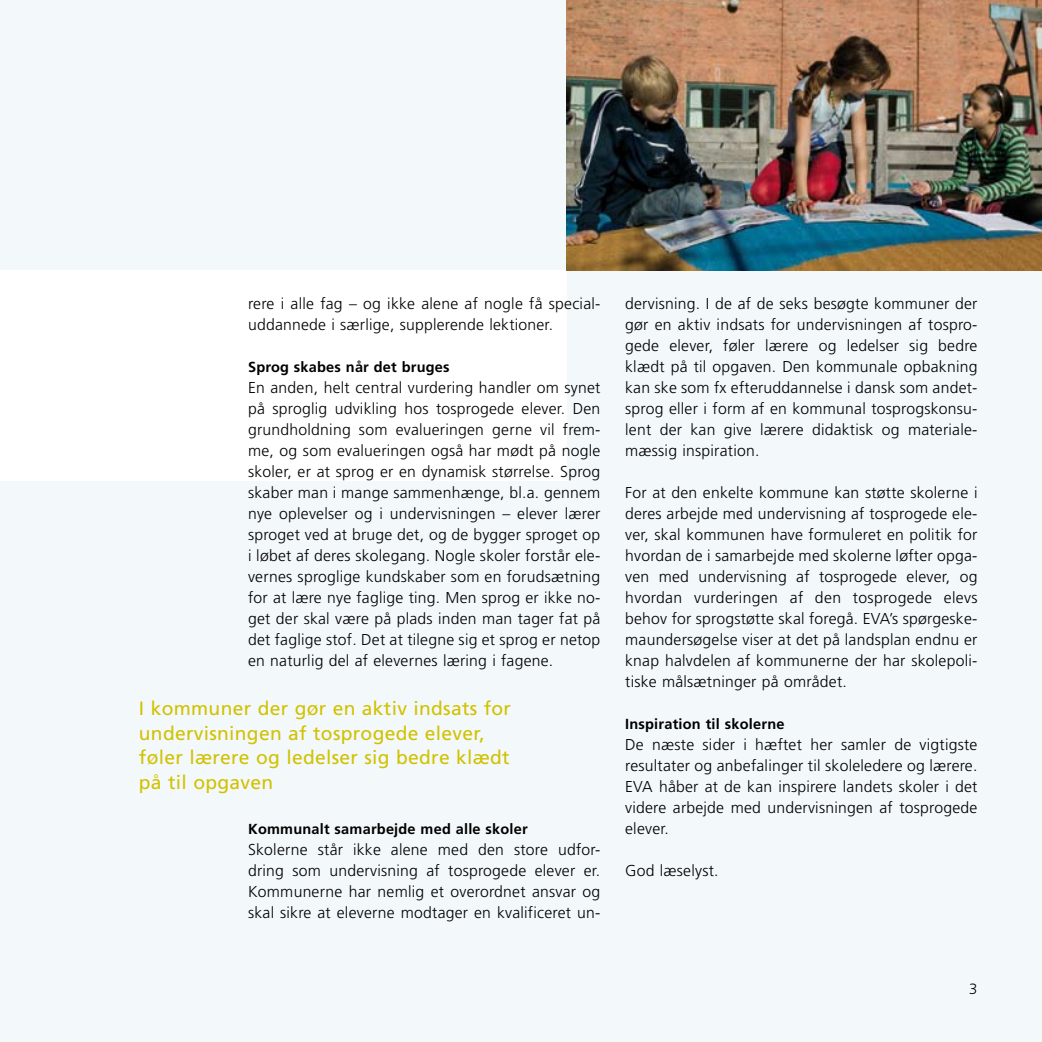
<style>
.page{position:relative;width:1042px;height:1042px;background:#f3f8fa}
.page>*{position:absolute;margin:0;border:0;box-sizing:border-box;transform-origin:0 0}
.t1{font:19.25px/24.5px "Frutiger";letter-spacing:.015em;color:#d1c200}
.t2{font:300 15.75px/21px "Frutiger";letter-spacing:.015em;color:#000;text-align:justify}
.t3{font:300 14.88px "Frutiger";color:#000}
.t4{font:700 14.53px "Frutiger";letter-spacing:.015em;color:#000}
</style>
<div class="page">
<div style="left:0;top:270px;width:567px;height:211px;background:#fff"></div>
<img style="left:567px;top:0;width:475px;height:270px">
<p class="t2" style="left:248px;top:293px;width:354px">rere i alle fag – og ikke alene af nogle få special&shy;uddannede i særlige, supplerende lektioner.</p>
<p class="t4" style="left:248px;top:358px;width:203px">Sprog skabes når det bruges</p>
<p class="t2" style="left:248px;top:377px;width:354px">En anden, helt central vurdering handler om synet på sproglig udvikling hos tosprogede elever. Den grundholdning som evalueringen gerne vil frem&shy;me, og som evalueringen også har mødt på nogle skoler, er at sprog er en dynamisk størrelse. Sprog skaber man i mange sammenhænge, bl.a. gennem nye oplevelser og i undervisningen – elever lærer sproget ved at bruge det, og de bygger sproget op i løbet af deres skolegang. Nogle skoler forstår ele&shy;vernes sproglige kundskaber som en forudsætning for at lære nye faglige ting. Men sprog er ikke no&shy;get der skal være på plads inden man tager fat på det faglige stof. Det at tilegne sig et sprog er netop en naturlig del af elevernes læring i fagene.</p>
<p class="t1" style="left:139px;top:696px;width:374px">I kommuner der gør en aktiv indsats for undervisningen af tosprogede elever, føler lærere og ledelser sig bedre klædt på til opgaven</p>
<p class="t4" style="left:248px;top:820px;width:281px">Kommunalt samarbejde med alle skoler</p>
<p class="t2" style="left:248px;top:839px;width:354px">Skolerne står ikke alene med den store udfor&shy;dring som undervisning af tosprogede elever er.<br>Kommunerne har nemlig et overordnet ansvar og skal sikre at eleverne modtager en kvalificeret un-</p>
<p class="t2" style="left:625px;top:293px;width:354px">dervisning. I de af de seks besøgte kommuner der gør en aktiv indsats for undervisningen af tospro&shy;gede elever, føler lærere og ledelser sig bedre klædt på til opgaven. Den kommunale opbakning kan ske som fx efteruddannelse i dansk som andet&shy;sprog eller i form af en kommunal tosprogskonsu&shy;lent der kan give lærere didaktisk og materiale&shy;mæssig inspiration.</p>
<p class="t2" style="left:625px;top:482px;width:354px">For at den enkelte kommune kan støtte skolerne i deres arbejde med undervisning af tosprogede ele&shy;ver, skal kommunen have formuleret en politik for hvordan de i samarbejde med skolerne løfter opga&shy;ven med undervisning af tosprogede elever, og hvordan vurderingen af den tosprogede elevs behov for sprogstøtte skal foregå. EVA’s spørgeske&shy;maundersøgelse viser at det på landsplan endnu er knap halvdelen af kommunerne der har skolepoli&shy;tiske målsætninger på området.</p>
<p class="t4" style="left:625px;top:715px;width:161px">Inspiration til skolerne</p>
<p class="t2" style="left:625px;top:734px;width:354px">De næste sider i hæftet her samler de vigtigste resultater og anbefalinger til skoleledere og lærere.<br>EVA håber at de kan inspirere landets skoler i det videre arbejde med undervisningen af tosprogede elever.</p>
<p class="t2" style="left:625px;top:860px;width:95px">God læselyst.</p>
<p class="t3" style="left:969px;top:980px;width:10px">3</p>
</div>
